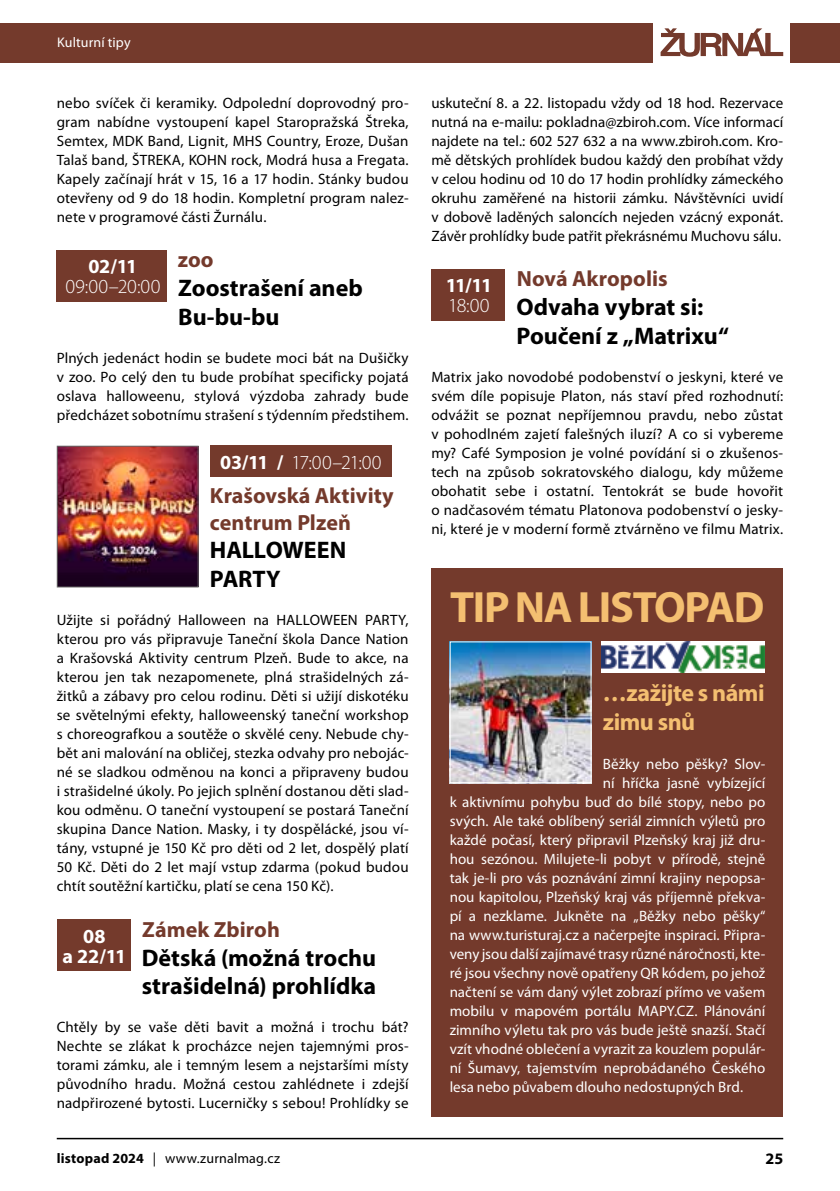
<style>
.page{position:relative;width:840px;height:1191px;background:#fff}
.page>*{position:absolute;margin:0;border:0;box-sizing:border-box;transform-origin:0 0}
.t1{font:700 44px "Myriad Pro";letter-spacing:-.03em;color:#f4bf71}
.t2{font:700 24px/28.8px "Myriad Pro";color:#000}
.t3{font:700 24px/28.8px "Myriad Pro";letter-spacing:-.02em;color:#f4bf71}
.t4{font:700 22px/26.4px "Myriad Pro";color:#743a2c}
.t5{font:300 20px "Myriad Pro";letter-spacing:.005em;color:#fff}
.t6{font:700 20px/20px "Myriad Pro";letter-spacing:-.085em;color:#fff;text-align:center}
.t7{font:700 16px "Myriad Pro";color:#000}
.t8{font:15px/19px "Myriad Pro";letter-spacing:.01em;color:#000;text-align:justify}
.t9{font:15px "Myriad Pro";color:#fff}
.t10{font:14px "Myriad Pro";letter-spacing:.015em;color:#000}
.t11{font:14px "Myriad Pro";letter-spacing:.01em;color:#fff}
.s1{font-weight:700}
</style>
<div class="page">
<hr style="left:57px;top:1137px;width:725px;height:2px;background:#000">
<div style="left:0;top:23px;width:652px;height:39px;background:#743a2c"></div>
<div style="left:789px;top:23px;width:50px;height:39px;background:#743a2c"></div>
<svg style="left:660px;top:28px;width:122px;height:29px"></svg>
<div style="left:431px;top:568px;width:351px;height:548px;background:#743a2c"></div>
<img style="left:601px;top:641px;width:163px;height:31px">
<img style="left:451px;top:643px;width:138px;height:138px">
<div style="left:449px;top:641px;width:142px;height:142px;border:1px solid #fff"></div>
<div style="left:210px;top:445px;width:181px;height:32px;background:#743a2c"></div>
<div style="left:57px;top:250px;width:110px;height:51px;background:#743a2c"></div>
<img style="left:59px;top:448px;width:137px;height:137px">
<div style="left:57px;top:446px;width:141px;height:141px;border:1px solid #646363"></div>
<div style="left:57px;top:919px;width:73px;height:51px;background:#743a2c"></div>
<div style="left:431px;top:269px;width:74px;height:51px;background:#743a2c"></div>
<p class="t11" style="left:57px;top:34px;width:75px">Kulturní tipy</p>
<p class="t8" style="left:57px;top:93px;width:353px">nebo svíček či keramiky. Odpolední doprovodný pro&shy;gram nabídne vystoupení kapel Staropražská Štreka, Semtex, MDK Band, Lignit, MHS Country, Eroze, Dušan Talaš band, ŠTREKA, KOHN rock, Modrá husa a Fregata.<br>Kapely začínají hrát v 15, 16 a 17 hodin. Stánky budou otevřeny od 9 do 18 hodin. Kompletní program nalez&shy;nete v programové části Žurnálu.</p>
<h3 class="t4" style="left:178px;top:246px;width:37px">zoo</h3>
<h2 class="t2" style="left:178px;top:273px;width:186px">Zoostrašení aneb<br>Bu-bu-bu</h2>
<p class="t8" style="left:57px;top:348px;width:353px">Plných jedenáct hodin se budete moci bát na Dušičky v zoo. Po celý den tu bude probíhat specificky pojatá oslava halloweenu, stylová výzdoba zahrady bude předcházet sobotnímu strašení s týdenním předstihem.</p>
<h3 class="t5" style="left:220px;top:450px;width:163px"><span class="s1">03/11 /</span> 17:00–21:00</h3>
<h3 class="t4" style="left:210px;top:482px;width:185px">Krašovská Aktivity centrum Plzeň</h3>
<h2 class="t2" style="left:210px;top:535px;width:138px">HALLOWEEN<br>PARTY</h2>
<p class="t8" style="left:57px;top:610px;width:353px">Užijte si pořádný Halloween na HALLOWEEN PARTY, kterou pro vás připravuje Taneční škola Dance Nation a Krašovská Aktivity centrum Plzeň. Bude to akce, na kterou jen tak nezapomenete, plná strašidelných zá&shy;žitků a zábavy pro celou rodinu. Děti si užijí diskotéku se světelnými efekty, halloweenský taneční workshop s choreografkou a soutěže o skvělé ceny. Nebude chy&shy;bět ani malování na obličej, stezka odvahy pro nebojác&shy;né se sladkou odměnou na konci a připraveny budou i strašidelné úkoly. Po jejich splnění dostanou děti slad&shy;kou odměnu. O taneční vystoupení se postará Taneční skupina Dance Nation. Masky, i ty dospělácké, jsou ví&shy;tány, vstupné je 150 Kč pro děti od 2 let, dospělý platí 50 Kč. Děti do 2 let mají vstup zdarma (pokud budou chtít soutěžní kartičku, platí se cena 150 Kč).</p>
<h3 class="t4" style="left:142px;top:915px;width:139px">Zámek Zbiroh</h3>
<h2 class="t2" style="left:142px;top:942px;width:236px">Dětská (možná trochu strašidelná) prohlídka</h2>
<p class="t8" style="left:57px;top:1017px;width:353px">Chtěly by se vaše děti bavit a možná i trochu bát?<br>Nechte se zlákat k procházce nejen tajemnými pros&shy;torami zámku, ale i temným lesem a nejstaršími místy původního hradu. Možná cestou zahlédnete i zdejší nadpřirozené bytosti. Lucerničky s sebou! Prohlídky se</p>
<h3 class="t6" style="left:88px;top:256px;width:50px">02/11</h3>
<h3 class="t5" style="left:65px;top:274px;width:96px">09:00–20:00</h3>
<h3 class="t6" style="left:62px;top:925px;width:65px">08<br>a 22/11</h3>
<p class="t8" style="left:431px;top:93px;width:353px">uskuteční 8. a 22. listopadu vždy od 18 hod. Rezervace nutná na e-mailu: pokladna@zbiroh.com. Více informací najdete na tel.: 602 527 632 a na www.zbiroh.com. Kro&shy;mě dětských prohlídek budou každý den probíhat vždy v celou hodinu od 10 do 17 hodin prohlídky zámeckého okruhu zaměřené na historii zámku. Návštěvníci uvidí v dobově laděných saloncích nejeden vzácný exponát.<br>Závěr prohlídky bude patřit překrásnému Muchovu sálu.</p>
<h3 class="t4" style="left:516px;top:265px;width:152px">Nová Akropolis</h3>
<h2 class="t2" style="left:516px;top:292px;width:214px">Odvaha vybrat si:<br>Poučení z „Matrixu“</h2>
<p class="t8" style="left:431px;top:367px;width:353px">Matrix jako novodobé podobenství o jeskyni, které ve svém díle popisuje Platon, nás staví před rozhodnutí: odvážit se poznat nepříjemnou pravdu, nebo zůstat v pohodlném zajetí falešných iluzí? A co si vybereme my? Café Symposion je volné povídání si o zkušenos&shy;tech na způsob sokratovského dialogu, kdy můžeme obohatit sebe i ostatní. Tentokrát se bude hovořit o nadčasovém tématu Platonova podobenství o jesky&shy;ni, které je v moderní formě ztvárněno ve filmu Matrix.</p>
<h3 class="t6" style="left:445px;top:275px;width:48px">11/11</h3>
<h3 class="t5" style="left:448px;top:293px;width:43px">18:00</h3>
<h1 class="t1" style="left:450px;top:578px;width:315px">TIP NA LISTOPAD</h1>
<h2 class="t3" style="left:602px;top:677px;width:163px">…zažijte s námi zimu snů</h2>
<p class="t9" style="left:602px;top:754px;width:164px">Běžky nebo pěšky? Slov-</p>
<p class="t9" style="left:602px;top:773px;width:164px">ní hříčka jasně vybízející</p>
<p class="t9" style="left:449px;top:792px;width:317px">k aktivnímu pohybu buď do bílé stopy, nebo po</p>
<p class="t9" style="left:449px;top:811px;width:317px">svých. Ale také oblíbený seriál zimních výletů pro</p>
<p class="t9" style="left:449px;top:830px;width:317px">každé počasí, který připravil Plzeňský kraj již dru-</p>
<p class="t9" style="left:449px;top:849px;width:317px">hou sezónou. Milujete-li pobyt v přírodě, stejně</p>
<p class="t9" style="left:449px;top:868px;width:317px">tak je-li pro vás poznávání zimní krajiny nepopsa-</p>
<p class="t9" style="left:449px;top:887px;width:317px">nou kapitolou, Plzeňský kraj vás příjemně překva-</p>
<p class="t9" style="left:449px;top:906px;width:317px">pí a nezklame. Jukněte na „Běžky nebo pěšky“</p>
<p class="t9" style="left:449px;top:925px;width:317px">na www.turisturaj.cz a načerpejte inspiraci. Připra-</p>
<p class="t9" style="left:449px;top:944px;width:317px">veny jsou další zajímavé trasy různé náročnosti, kte-</p>
<p class="t9" style="left:449px;top:963px;width:317px">ré jsou všechny nově opatřeny QR kódem, po jehož</p>
<p class="t9" style="left:449px;top:982px;width:317px">načtení se vám daný výlet zobrazí přímo ve vašem</p>
<p class="t9" style="left:449px;top:1001px;width:317px">mobilu v mapovém portálu MAPY.CZ. Plánování</p>
<p class="t9" style="left:449px;top:1020px;width:317px">zimního výletu tak pro vás bude ještě snazší. Stačí</p>
<p class="t9" style="left:449px;top:1039px;width:317px">vzít vhodné oblečení a vyrazit za kouzlem populár-</p>
<p class="t9" style="left:449px;top:1058px;width:317px">ní Šumavy, tajemstvím neprobádaného Českého</p>
<p class="t9" style="left:449px;top:1077px;width:295px">lesa nebo půvabem dlouho nedostupných Brd.</p>
<p class="t10" style="left:57px;top:1149px;width:225px"><span class="s1">listopad 2024</span> | www.zurnalmag.cz</p>
<p class="t7" style="left:765px;top:1148px;width:19px">25</p>
</div>
